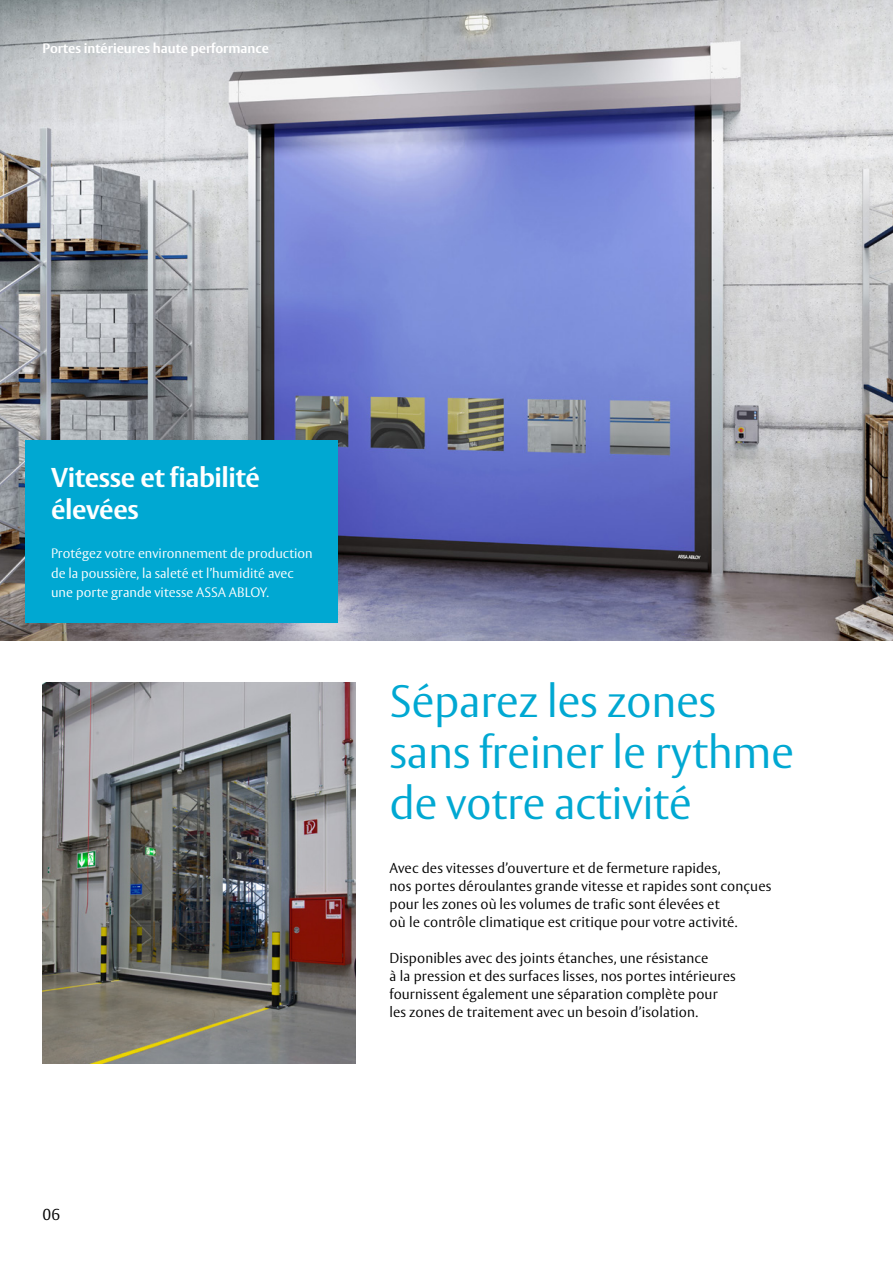
<style>
.page{position:relative;width:893px;height:1263px;background:#fff}
.page>*{position:absolute;margin:0;border:0;box-sizing:border-box;transform-origin:0 0}
.t1{font:300 45px/51px "ASSA Vesta";letter-spacing:-.01em;color:#00a8d2}
.t2{font:700 27px/32.4px "ASSA Vesta";letter-spacing:-.015em;color:#fff}
.t3{font:300 15.75px "ASSA Vesta";color:#000}
.t4{font:300 14.25px/18px "ASSA Vesta";letter-spacing:.005em;color:#000}
.t5{font:300 13.5px/19.5px "ASSA Vesta";color:#fff}
.t6{font:700 13.5px "ASSA Vesta";color:#fff}
</style>
<div class="page">
<img style="left:0;top:0;width:893px;height:640px">
<div style="left:26px;top:441px;width:312px;height:182px;background:#00a8d2"></div>
<img style="left:43px;top:682px;width:312px;height:382px">
<p class="t6" style="left:43px;top:40px;width:228px">Portes intérieures haute performance</p>
<p class="t2" style="left:51px;top:462px;width:210px">Vitesse et fiabilité élevées</p>
<p class="t5" style="left:51px;top:545px;width:263px">Protégez votre environnement de production de la poussière, la saleté et l’humidité avec une porte grande vitesse ASSA ABLOY.</p>
<p class="t3" style="left:43px;top:1205px;width:19px">06</p>
<p class="t1" style="left:389px;top:678px;width:406px">Séparez les zones sans freiner le rythme de votre activité</p>
<p class="t4" style="left:389px;top:859px;width:383px">Avec des vitesses d’ouverture et de fermeture rapides,<br>nos portes déroulantes grande vitesse et rapides sont conçues pour les zones où les volumes de trafic sont élevées et<br>où le contrôle climatique est critique pour votre activité.</p>
<p class="t4" style="left:389px;top:949px;width:348px">Disponibles avec des joints étanches, une résistance<br>à la pression et des surfaces lisses, nos portes intérieures fournissent également une séparation complète pour les zones de traitement avec un besoin d’isolation.</p>
</div>
